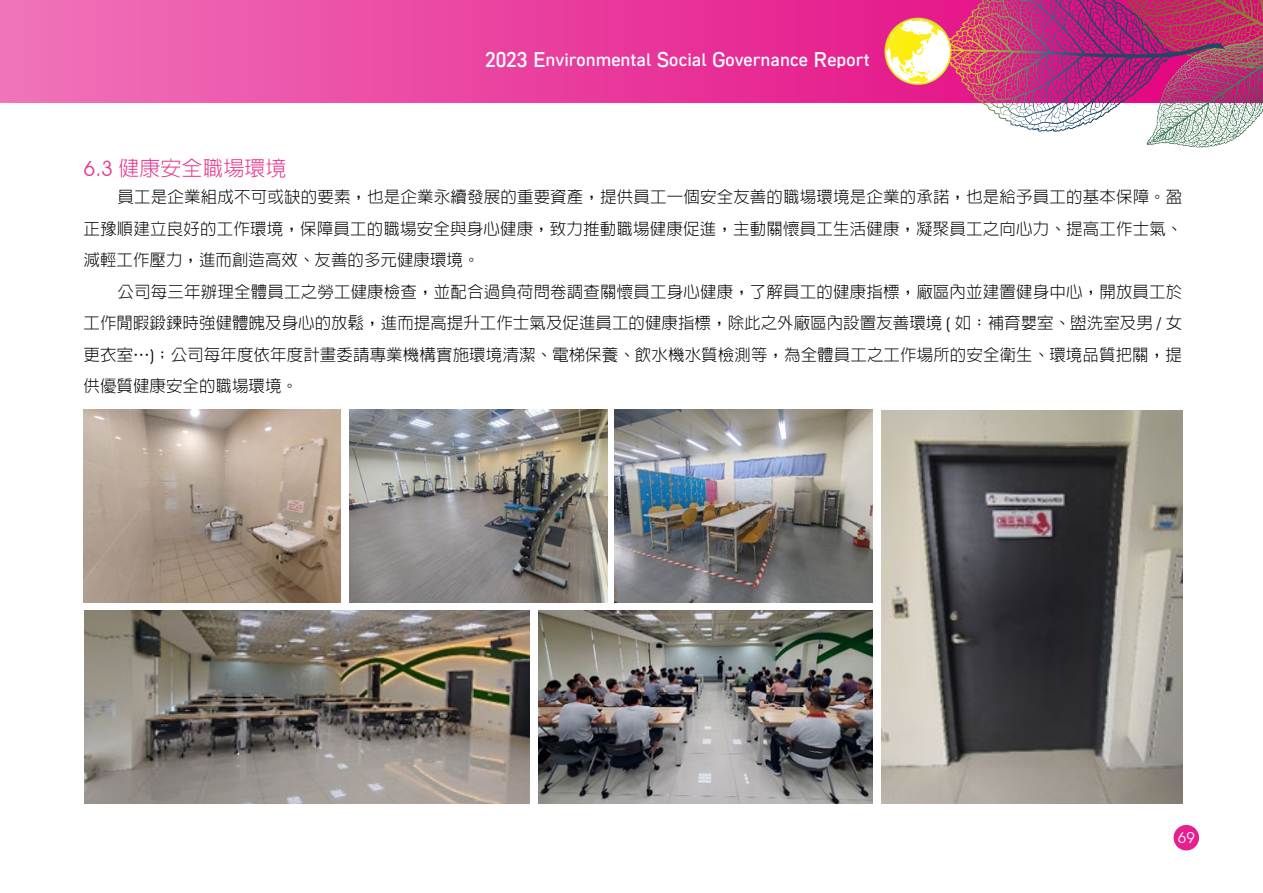
<style>
.page{position:relative;width:1263px;height:893px;background:#fff}
.page>*{position:absolute;margin:0;border:0;box-sizing:border-box;transform-origin:0 0}
.t1{font:300 21px "AR Hei B5";color:#e7378d}
.t2{font:300 16.5px/31.5px "AR Hei B5";letter-spacing:.005em;color:#000;text-align:justify}
.t3{font:700 16.5px "AR Dori Sans";color:#fff}
.t4{font:15px "Avant Garde IT Cby BT";color:#fff}
.s1{font-size:19.5px}
.s2{font-family:"Avant Garde IT Cby BT";font-weight:400}
</style>
<div class="page">
<img style="left:0;top:0;width:1263px;height:148px">
<div style="left:1173px;top:825px;width:26px;height:25px;background:#e61f8f;border-radius:50%"></div>
<img style="left:84px;top:611px;width:445px;height:193px">
<img style="left:350px;top:410px;width:257px;height:193px">
<img style="left:615px;top:410px;width:258px;height:193px">
<img style="left:84px;top:410px;width:257px;height:192px">
<img style="left:881px;top:410px;width:301px;height:394px">
<img style="left:538px;top:611px;width:335px;height:193px">
<p class="t3" style="left:485px;top:47px;width:386px"><span class="s1">2023 E</span>nvironmental <span class="s1">S</span>ocial <span class="s1">G</span>overnance <span class="s1">R</span>eport</p>
<p class="t1" style="left:84px;top:157px;width:204px"><span class="s2">6.3</span> 健康安全職場環境</p>
<p class="t2" style="left:84px;top:181px;width:1100px;text-indent:34px">員工是企業組成不可或缺的要素，也是企業永續發展的重要資產，提供員工一個安全友善的職場環境是企業的承諾，也是給予員工的基本保障。盈正豫順建立良好的工作環境，保障員工的職場安全與身心健康，致力推動職場健康促進，主動關懷員工生活健康，凝聚員工之向心力、提高工作士氣、減輕工作壓力，進而創造高效、友善的多元健康環境。</p>
<p class="t2" style="left:84px;top:276px;width:1100px;text-indent:34px">公司每三年辦理全體員工之勞工健康檢查，並配合過負荷問卷調查關懷員工身心健康，了解員工的健康指標，廠區內並建置健身中心，開放員工於工作閒暇鍛鍊時強健體魄及身心的放鬆，進而提高提升工作士氣及促進員工的健康指標，除此之外廠區內設置友善環境 <span class="s2">(</span> 如：補育嬰室、盥洗室及男 <span class="s2">/</span> 女更衣室…<span class="s2">)</span>；公司每年度依年度計畫委請專業機構實施環境清潔、電梯保養、飲水機水質檢測等，為全體員工之工作場所的安全衛生、環境品質把關，提供優質健康安全的職場環境。</p>
<p class="t4" style="left:1178px;top:829px;width:18px">69</p>
</div>
